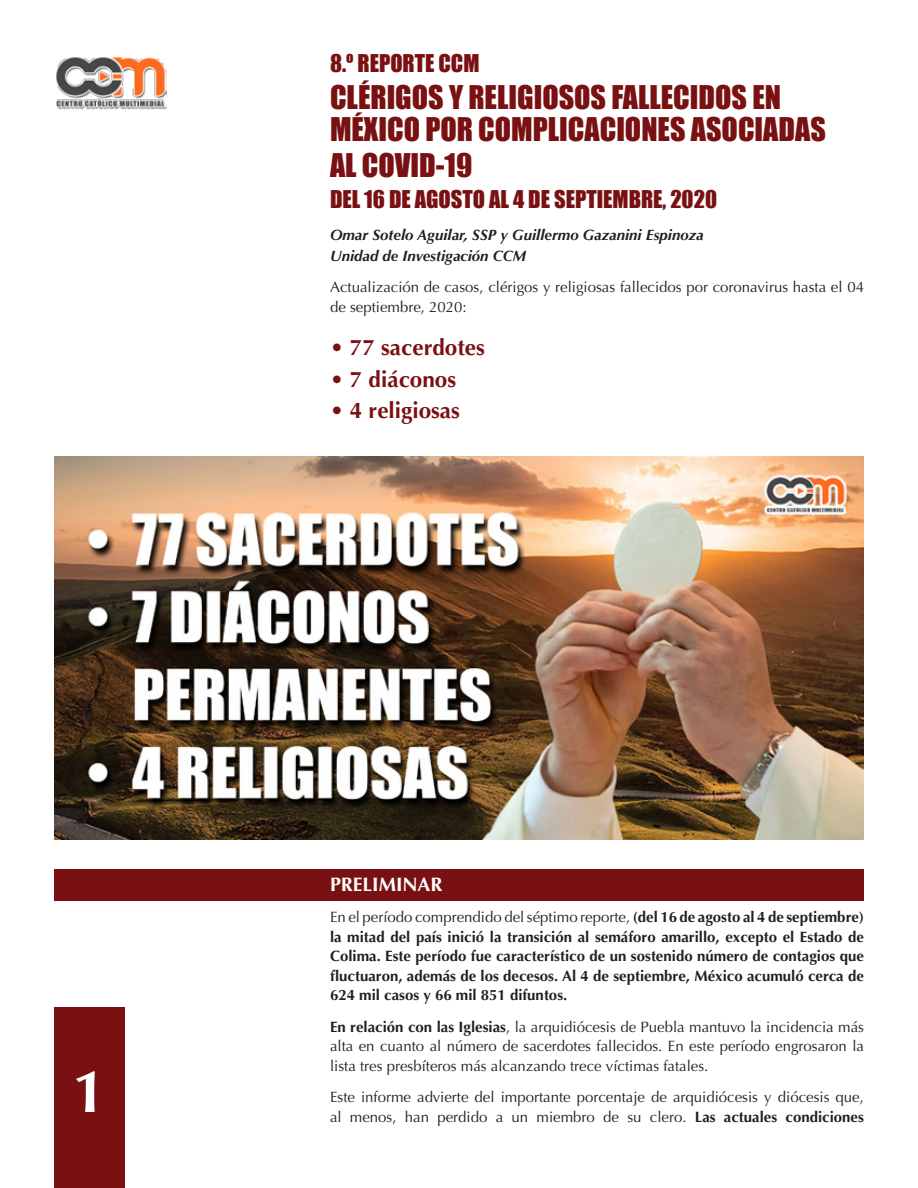
<style>
.page{position:relative;width:918px;height:1188px;background:#fff}
.page>*{position:absolute;margin:0;border:0;box-sizing:border-box;transform-origin:0 0}
.t1{font:700 60px "Optima";color:#fff}
.t2{font:30px/31.5px "Impact";color:#791113}
.t3{font:22.5px "Impact";color:#791113}
.t4{font:700 22.5px "Optima";color:#791113}
.t5{font:700 19.5px "Optima";color:#fff}
.t6{font:15px/19.5px "Optima";color:#231f20}
.t7{font:700 15px/19.5px "Optima";color:#231f20;text-align:justify}
.t8{font:italic 700 15px "Optima";color:#231f20}
.s1{font-weight:400}
.s2{font-weight:700}
</style>
<div class="page">
<div style="left:54px;top:869px;width:810px;height:31px;background:#791113"></div>
<img style="left:56px;top:57px;width:111px;height:53px">
<div style="left:54px;top:1008px;width:71px;height:180px;background:#791113"></div>
<img style="left:54px;top:457px;width:810px;height:382px">
<p class="t1" style="left:73px;top:1057px;width:35px">1</p>
<p class="t3" style="left:330px;top:46px;width:151px">8.º REPORTE CCM</p>
<p class="t2" style="left:330px;top:81px;width:497px">CLÉRIGOS Y RELIGIOSOS FALLECIDOS EN<br>MÉXICO POR COMPLICACIONES ASOCIADAS</p>
<p class="t2" style="left:330px;top:148px;width:144px">AL COVID-19</p>
<p class="t3" style="left:330px;top:182px;width:389px">DEL 16 DE AGOSTO AL 4 DE SEPTIEMBRE, 2020</p>
<p class="t8" style="left:330px;top:226px;width:375px">Omar Sotelo Aguilar, SSP y Guillermo Gazanini Espinoza</p>
<p class="t8" style="left:330px;top:247px;width:198px">Unidad de Investigación CCM</p>
<p class="t6" style="left:330px;top:278px;width:536px">Actualización de casos, clérigos y religiosas fallecidos por coronavirus hasta el 04 de septiembre, 2020:</p>
<p class="t4" style="left:330px;top:335px;width:156px">• 77 sacerdotes</p>
<p class="t4" style="left:330px;top:366px;width:128px">• 7 diáconos</p>
<p class="t4" style="left:330px;top:398px;width:131px">• 4 religiosas</p>
<p class="t5" style="left:330px;top:873px;width:114px">PRELIMINAR</p>
<p class="t7" style="left:330px;top:908px;width:536px"><span class="s1">En el período comprendido del séptimo reporte,</span> (del 16 de agosto al 4 de septiembre) la mitad del país inició la transición al semáforo amarillo, excepto el Estado de Colima. Este período fue característico de un sostenido número de contagios que fluctuaron, además de los decesos. Al 4 de septiembre, México acumuló cerca de 624 mil casos y 66 mil 851 difuntos.</p>
<p class="t6" style="left:330px;top:1017px;width:536px;text-align:justify"><span class="s2">En relación con las Iglesias</span>, la arquidiócesis de Puebla mantuvo la incidencia más alta en cuanto al número de sacerdotes fallecidos. En este período engrosaron la lista tres presbíteros más alcanzando trece víctimas fatales.</p>
<p class="t6" style="left:330px;top:1088px;width:535px">Este informe advierte del importante porcentaje de arquidiócesis y diócesis que,</p>
<p class="t6" style="left:330px;top:1107px;width:536px">al menos, han perdido a un miembro de su clero. <span class="s2">Las actuales condiciones</span></p>
</div>
